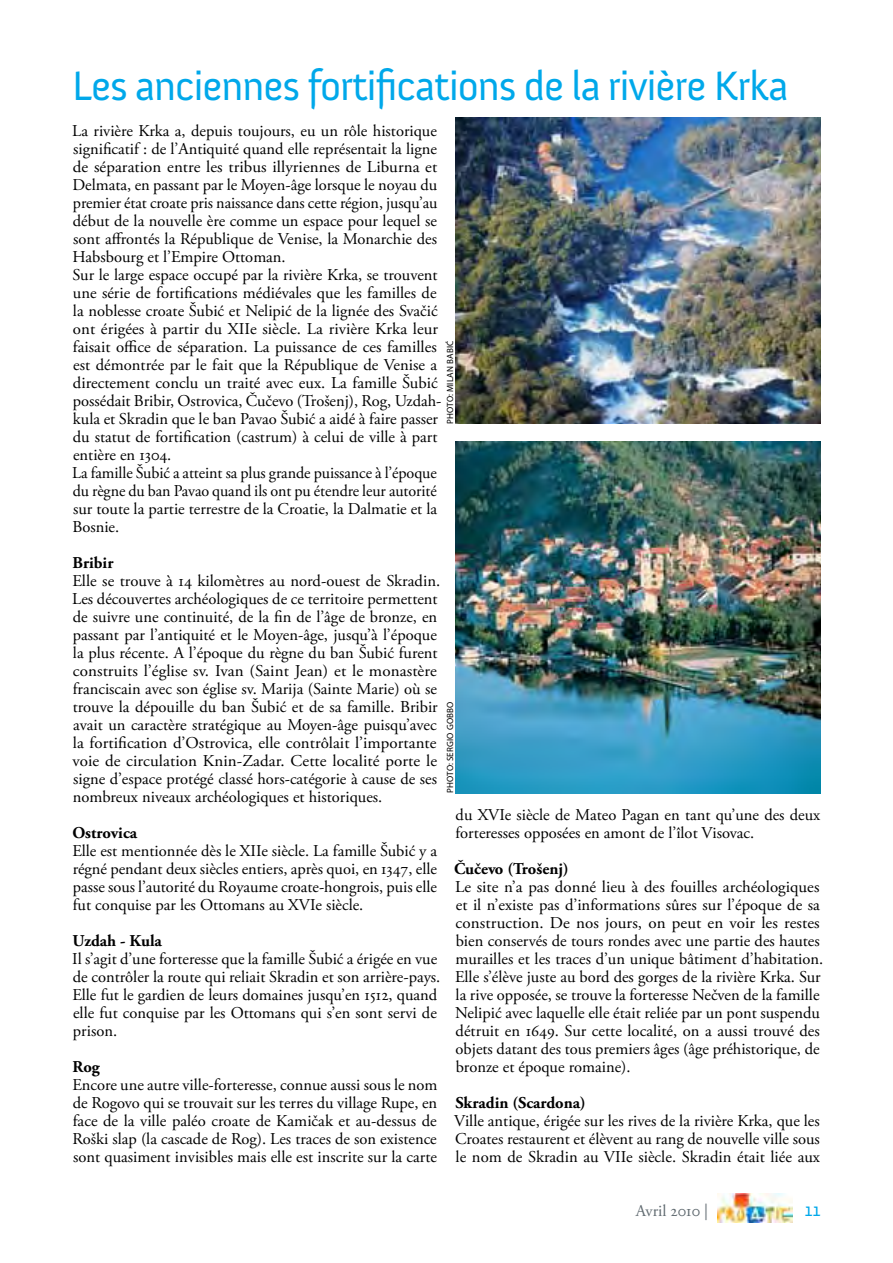
<style>
.page{position:relative;width:893px;height:1263px;background:#fff}
.page>*{position:absolute;margin:0;border:0;box-sizing:border-box;transform-origin:0 0}
.t1{font:42px "Anivers";letter-spacing:-.025em;color:#00a8ea}
.t2{font:18px "Anivers";color:#00a8ea}
.t3{font:16.5px/18px "Adobe Garamond Pro";color:#000}
.t4{font:700 16.5px "Adobe Garamond Pro";color:#000}
.t5{font:16.5px "Adobe Garamond Pro";color:#606a70}
.t6{font:9px "Myriad Pro";letter-spacing:.02em;color:#000}
</style>
<div class="page">
<img style="left:718px;top:1193px;width:74px;height:30px">
<img style="left:455px;top:118px;width:366px;height:306px">
<img style="left:455px;top:442px;width:366px;height:351px">
<h1 class="t1" style="left:72px;top:63px;width:717px">Les anciennes fortifications de la rivière Krka</h1>
<p class="t3" style="left:72px;top:122px;width:371px">La rivière Krka a, depuis toujours, eu un rôle historique significatif : de l’Antiquité quand elle représentait la ligne de séparation entre les tribus illyriennes de Liburna et Delmata, en passant par le Moyen-âge lorsque le noyau du premier état croate pris naissance dans cette région, jusqu’au début de la nouvelle ère comme un espace pour lequel se sont affrontés la République de Venise, la Monarchie des Habsbourg et l’Empire Ottoman.<br>Sur le large espace occupé par la rivière Krka, se trouvent une série de fortifications médiévales que les familles de la noblesse croate Šubić et Nelipić de la lignée des Svačić ont érigées à partir du XIIe siècle. La rivière Krka leur faisait office de séparation. La puissance de ces familles est démontrée par le fait que la République de Venise a directement conclu un traité avec eux. La famille Šubić possédait Bribir, Ostrovica, Čučevo (Trošenj), Rog, Uzdah&shy;kula et Skradin que le ban Pavao Šubić a aidé à faire passer du statut de fortification (castrum) à celui de ville à part entière en 1304.<br>La famille Šubić a atteint sa plus grande puissance à l’époque du règne du ban Pavao quand ils ont pu étendre leur autorité sur toute la partie terrestre de la Croatie, la Dalmatie et la Bosnie.</p>
<p class="t4" style="left:73px;top:553px;width:42px">Bribir</p>
<p class="t3" style="left:72px;top:572px;width:369px">Elle se trouve à 14 kilomètres au nord-ouest de Skradin.<br>Les découvertes archéologiques de ce territoire permettent de suivre une continuité, de la fin de l’âge de bronze, en passant par l’antiquité et le Moyen-âge, jusqu’à l’époque la plus récente. A l’époque du règne du ban Šubić furent construits l’église sv. Ivan (Saint Jean) et le monastère franciscain avec son église sv. Marija (Sainte Marie) où se trouve la dépouille du ban Šubić et de sa famille. Bribir avait un caractère stratégique au Moyen-âge puisqu’avec la fortification d’Ostrovica, elle contrôlait l’importante voie de circulation Knin-Zadar. Cette localité porte le signe d’espace protégé classé hors-catégorie à cause de ses nombreux niveaux archéologiques et historiques.</p>
<p class="t4" style="left:72px;top:823px;width:66px">Ostrovica</p>
<p class="t3" style="left:72px;top:842px;width:366px;text-align:justify">Elle est mentionnée dès le XIIe siècle. La famille Šubić y a régné pendant deux siècles entiers, après quoi, en 1347, elle passe sous l’autorité du Royaume croate-hongrois, puis elle fut conquise par les Ottomans au XVIe siècle.</p>
<p class="t4" style="left:72px;top:931px;width:91px">Uzdah - Kula</p>
<p class="t3" style="left:72px;top:950px;width:370px">Il s’agit d’une forteresse que la famille Šubić a érigée en vue de contrôler la route qui reliait Skradin et son arrière-pays.<br>Elle fut le gardien de leurs domaines jusqu’en 1512, quand elle fut conquise par les Ottomans qui s’en sont servi de prison.</p>
<p class="t4" style="left:73px;top:1057px;width:29px">Rog</p>
<p class="t3" style="left:72px;top:1076px;width:367px;text-align:justify">Encore une autre ville-forteresse, connue aussi sous le nom de Rogovo qui se trouvait sur les terres du village Rupe, en face de la ville paléo croate de Kamičak et au-dessus de Roški slap (la cascade de Rog). Les traces de son existence sont quasiment invisibles mais elle est inscrite sur la carte</p>
<p class="t6" style="left:445px;top:424px;width:84px;rotate:-90deg">Photo: Milan Babić</p>
<p class="t6" style="left:445px;top:793px;width:93px;rotate:-90deg">Photo: Sergio Gobbo</p>
<p class="t3" style="left:455px;top:806px;width:366px">du XVIe siècle de Mateo Pagan en tant qu’une des deux forteresses opposées en amont de l’îlot Visovac.</p>
<p class="t4" style="left:454px;top:859px;width:116px">Čučevo (Trošenj)</p>
<p class="t3" style="left:455px;top:878px;width:370px">Le site n’a pas donné lieu à des fouilles archéologiques et il n’existe pas d’informations sûres sur l’époque de sa construction. De nos jours, on peut en voir les restes bien conservés de tours rondes avec une partie des hautes murailles et les traces d’un unique bâtiment d’habitation.<br>Elle s’élève juste au bord des gorges de la rivière Krka. Sur la rive opposée, se trouve la forteresse Nečven de la famille Nelipić avec laquelle elle était reliée par un pont suspendu détruit en 1649. Sur cette localité, on a aussi trouvé des objets datant des tous premiers âges (âge préhistorique, de bronze et époque romaine).</p>
<p class="t4" style="left:456px;top:1093px;width:132px">Skradin (Scardona)</p>
<p class="t3" style="left:454px;top:1112px;width:368px;text-align:justify">Ville antique, érigée sur les rives de la rivière Krka, que les Croates restaurent et élèvent au rang de nouvelle ville sous le nom de Skradin au VIIe siècle. Skradin était liée aux</p>
<p class="t5" style="left:636px;top:1201px;width:74px">Avril 2010 |</p>
<p class="t2" style="left:805px;top:1200px;width:17px">11</p>
</div>
